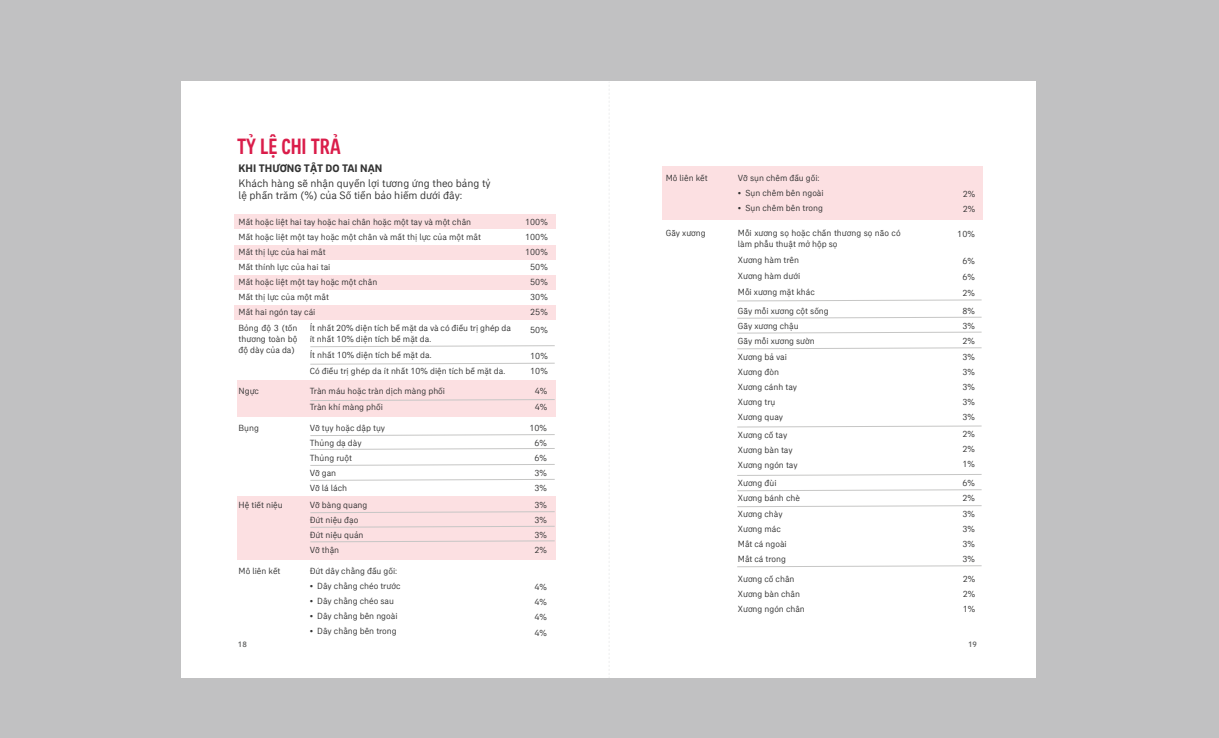
<style>
.page{position:relative;width:1219px;height:738px;background:#fff}
.page>*{position:absolute;margin:0;border:0;box-sizing:border-box;transform-origin:0 0}
.t1{font:500 condensed 22.4px "AIA Everest";color:#da1d4a}
.t2{font:11px/12px "AIA Everest";color:#333}
.t3{font:700 11px "AIA Everest";color:#333}
.t4{font:9px/15px "AIA Everest";color:#333}
.t5{font:500 8px "AIA Everest";color:#666767}
</style>
<div class="page">
<div style="left:0;top:0;width:1219px;height:737px;background:#c1c1c2"></div>
<div style="left:181px;top:81px;width:854px;height:596px;background:#fff"></div>
<div style="left:234px;top:214px;width:322px;height:14px;background:#fce0e2"></div>
<div style="left:234px;top:245px;width:322px;height:14px;background:#fce0e2"></div>
<div style="left:234px;top:275px;width:322px;height:14px;background:#fce0e2"></div>
<div style="left:234px;top:305px;width:322px;height:14px;background:#fce0e2"></div>
<div style="left:237px;top:380px;width:319px;height:37px;background:#fce0e2"></div>
<div style="left:237px;top:496px;width:319px;height:63px;background:#fce0e2"></div>
<svg style="left:310px;top:345px;width:245px;height:2px"></svg>
<svg style="left:310px;top:434px;width:245px;height:2px"></svg>
<svg style="left:347px;top:448px;width:208px;height:1px"></svg>
<svg style="left:335px;top:464px;width:220px;height:1px"></svg>
<svg style="left:321px;top:479px;width:234px;height:1px"></svg>
<svg style="left:310px;top:362px;width:245px;height:2px"></svg>
<svg style="left:310px;top:399px;width:245px;height:2px"></svg>
<svg style="left:310px;top:511px;width:245px;height:2px"></svg>
<svg style="left:311px;top:525px;width:244px;height:2px"></svg>
<svg style="left:310px;top:540px;width:245px;height:2px"></svg>
<div style="left:662px;top:166px;width:320px;height:53px;background:#fce0e2"></div>
<svg style="left:737px;top:299px;width:245px;height:2px"></svg>
<svg style="left:737px;top:316px;width:245px;height:2px"></svg>
<svg style="left:737px;top:331px;width:245px;height:2px"></svg>
<svg style="left:737px;top:347px;width:245px;height:2px"></svg>
<svg style="left:737px;top:425px;width:245px;height:2px"></svg>
<svg style="left:765px;top:474px;width:217px;height:1px"></svg>
<svg style="left:737px;top:489px;width:245px;height:2px"></svg>
<svg style="left:737px;top:505px;width:245px;height:2px"></svg>
<svg style="left:737px;top:565px;width:245px;height:2px"></svg>
<svg style="left:609px;top:85px;width:1px;height:590px"></svg>
<h1 class="t1" style="left:237px;top:132px;width:105px">TỶ LỆ CHI TRẢ</h1>
<p class="t3" style="left:239px;top:161px;width:145px">KHI THƯƠNG TẬT DO TAI NẠN</p>
<p class="t2" style="left:239px;top:176px;width:254px">Khách hàng sẽ nhận quyền lợi tương ứng theo bảng tỷ lệ phần trăm (%) của Số tiền bảo hiểm dưới đây:</p>
<p class="t4" style="left:239px;top:214px;width:244px">Mất hoặc liệt hai tay hoặc hai chân hoặc một tay và một chân<br>Mất hoặc liệt một tay hoặc một chân và mất thị lực của một mắt<br>Mất thị lực của hai mắt<br>Mất thính lực của hai tai<br>Mất hoặc liệt một tay hoặc một chân<br>Mất thị lực của một mắt<br>Mất hai ngón tay cái</p>
<p class="t4" style="left:310px;top:321px;width:203px;line-height:11px">Ít nhất 20% diện tích bề mặt da và có điều trị ghép da ít nhất 10% diện tích bề mặt da.</p>
<p class="t4" style="left:310px;top:346px;width:197px;line-height:16px">Ít nhất 10% diện tích bề mặt da.<br>Có điều trị ghép da ít nhất 10% diện tích bề mặt da.</p>
<p class="t4" style="left:239px;top:321px;width:60px;line-height:11px;text-align:justify">Bỏng độ 3 (tổn thương toàn bộ độ dày của da)</p>
<p class="t4" style="left:525px;top:214px;width:24px;text-align:center">100%<br>100%<br>100%<br>50%<br>50%<br>30%<br>25%</p>
<p class="t4" style="left:530px;top:321px;width:19px">50%</p>
<p class="t4" style="left:530px;top:347px;width:19px">10%<br>10%</p>
<p class="t4" style="left:239px;top:383px;width:22px">Ngực</p>
<p class="t4" style="left:310px;top:382px;width:137px;line-height:16px">Tràn máu hoặc tràn dịch màng phổi<br>Tràn khí màng phổi</p>
<p class="t4" style="left:535px;top:382px;width:14px;line-height:16px">4%<br>4%</p>
<p class="t4" style="left:239px;top:419px;width:22px">Bụng</p>
<p class="t4" style="left:310px;top:419px;width:77px">Vỡ tụy hoặc dập tụy<br>Thủng dạ dày<br>Thủng ruột<br>Vỡ gan<br>Vỡ lá lách</p>
<p class="t4" style="left:529px;top:419px;width:19px;text-align:center">10%<br>6%<br>6%<br>3%<br>3%</p>
<p class="t4" style="left:239px;top:496px;width:46px">Hệ tiết niệu</p>
<p class="t4" style="left:310px;top:496px;width:59px">Vỡ bàng quang<br>Đứt niệu đạo<br>Đứt niệu quản<br>Vỡ thận</p>
<p class="t4" style="left:534px;top:496px;width:14px;text-align:justify">3% 3% 3% 2%</p>
<p class="t4" style="left:239px;top:563px;width:43px">Mô liên kết</p>
<p class="t4" style="left:310px;top:563px;width:89px">Đứt dây chằng đầu gối:</p>
<p class="t4" style="left:310px;top:578px;width:92px">• Dây chằng chéo trước</p>
<p class="t4" style="left:310px;top:593px;width:86px">• Dây chằng chéo sau</p>
<p class="t4" style="left:310px;top:608px;width:89px">• Dây chằng bên ngoài</p>
<p class="t4" style="left:310px;top:623px;width:88px">• Dây chằng bên trong</p>
<p class="t4" style="left:534px;top:579px;width:14px;text-align:justify">4% 4% 4% 4%</p>
<p class="t4" style="left:666px;top:170px;width:43px">Mô liên kết</p>
<p class="t4" style="left:666px;top:225px;width:41px">Gãy xương</p>
<p class="t4" style="left:738px;top:170px;width:83px">Vỡ sụn chêm đầu gối:</p>
<p class="t4" style="left:738px;top:185px;width:87px">• Sụn chêm bên ngoài</p>
<p class="t4" style="left:738px;top:200px;width:86px">• Sụn chêm bên trong</p>
<p class="t4" style="left:738px;top:227px;width:164px;line-height:11px">Mỗi xương sọ hoặc chấn thương sọ não có làm phẫu thuật mở hộp sọ</p>
<p class="t4" style="left:738px;top:251px;width:78px;line-height:16px">Xương hàm trên<br>Xương hàm dưới<br>Mỗi xương mặt khác</p>
<p class="t4" style="left:962px;top:186px;width:14px">2%<br>2%</p>
<p class="t4" style="left:957px;top:225px;width:19px">10%</p>
<p class="t4" style="left:962px;top:252px;width:14px;line-height:16px;text-align:justify">6% 6% 2%</p>
<p class="t4" style="left:738px;top:302px;width:92px">Gãy mỗi xương cột sống<br>Gãy xương chậu<br>Gãy mỗi xương sườn</p>
<p class="t4" style="left:962px;top:302px;width:14px;text-align:justify">8% 3% 2%</p>
<p class="t4" style="left:962px;top:348px;width:14px;text-align:justify">3% 3% 3% 3% 3%</p>
<p class="t4" style="left:962px;top:426px;width:14px;text-align:justify">2% 2% 1%</p>
<p class="t4" style="left:962px;top:474px;width:14px">6%<br>2%</p>
<p class="t4" style="left:738px;top:349px;width:61px">Xương bả vai<br>Xương đòn<br>Xương cánh tay<br>Xương trụ<br>Xương quay</p>
<p class="t4" style="left:738px;top:427px;width:61px">Xương cổ tay<br>Xương bàn tay<br>Xương ngón tay</p>
<p class="t4" style="left:738px;top:474px;width:64px">Xương đùi<br>Xương bánh chè<br>Xương chày<br>Xương mác<br>Mắt cá ngoài<br>Mắt cá trong</p>
<p class="t4" style="left:738px;top:571px;width:69px">Xương cổ chân<br>Xương bàn chân<br>Xương ngón chân</p>
<p class="t4" style="left:962px;top:571px;width:14px;text-align:justify">2% 2% 1%</p>
<p class="t4" style="left:962px;top:505px;width:14px;text-align:justify">3% 3% 3% 3%</p>
<p class="t5" style="left:238px;top:638px;width:10px">18</p>
<p class="t5" style="left:968px;top:638px;width:10px">19</p>
</div>
